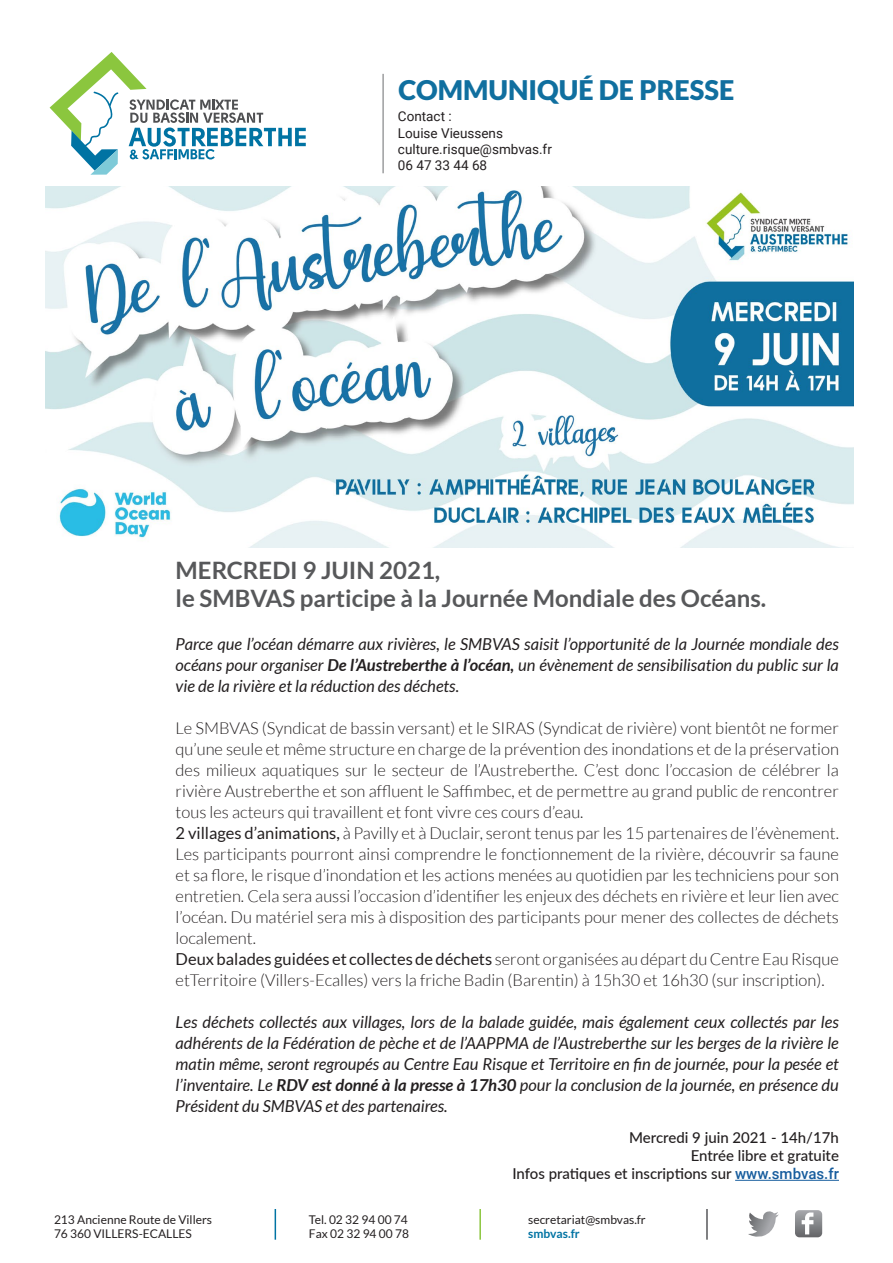
<style>
.page{position:relative;width:893px;height:1263px;background:#fff}
.page>*{position:absolute;margin:0;border:0;box-sizing:border-box;transform-origin:0 0}
.t1{font:900 27px "Lato";color:#106f9f}
.t2{font:700 24px "Lato";color:#57585a}
.t3{font:300 16.5px/21px "Lato";color:#231f20;text-align:justify}
.t4{font:italic 16.5px/21px "Lato";color:#231f20;text-align:justify}
.t5{font:500 15px "Lato";color:#231f20}
.t6{font:13.5px "Roboto";color:#231f20}
.t7{font:12px "Lato";color:#231f20}
.t8{font:700 12px "Lato";color:#0073a3}
.s1{font-weight:700}
.s2{font-weight:400}
.s3{font-family:"Roboto";color:#175d9e}
</style>
<div class="page">
<svg style="left:50px;top:52px;width:256px;height:123px"></svg>
<svg style="left:748px;top:1211px;width:31px;height:26px"></svg>
<svg style="left:795px;top:1210px;width:27px;height:27px"></svg>
<hr style="left:275px;top:1209px;width:1px;height:31px;background:#0073a3">
<hr style="left:479px;top:1209px;width:2px;height:31px;background:#8bc63e">
<hr style="left:706px;top:1209px;width:2px;height:31px;background:#57585a">
<hr style="left:735px;top:1180px;width:104px;height:1px;background:#175d9e">
<hr style="left:383px;top:74px;width:1px;height:99px;background:#6c6d70">
<img style="left:45px;top:186px;width:808px;height:361px">
<p class="t1" style="left:399px;top:74px;width:337px">COMMUNIQUÉ DE PRESSE</p>
<p class="t6" style="left:398px;top:107px;width:55px">Contact :</p>
<p class="t6" style="left:398px;top:123px;width:107px">Louise Vieussens</p>
<p class="t6" style="left:398px;top:140px;width:155px">culture.risque@smbvas.fr</p>
<p class="t6" style="left:398px;top:156px;width:91px">06 47 33 44 68</p>
<p class="t2" style="left:176px;top:556px;width:266px">MERCREDI 9 JUIN 2021,</p>
<p class="t2" style="left:176px;top:584px;width:592px">le SMBVAS participe à la Journée Mondiale des Océans.</p>
<p class="t4" style="left:176px;top:634px;width:665px">Parce que l’océan démarre aux rivières, le SMBVAS saisit l’opportunité de la Journée mondiale des océans pour organiser <span class="s1">De l’Austreberthe à l’océan,</span> un évènement de sensibilisation du public sur la vie de la rivière et la réduction des déchets.</p>
<p class="t3" style="left:176px;top:717px;width:665px">Le SMBVAS (Syndicat de bassin versant) et le SIRAS (Syndicat de rivière) vont bientôt ne former qu’une seule et même structure en charge de la prévention des inondations et de la préservation des milieux aquatiques sur le secteur de l’Austreberthe. C’est donc l’occasion de célébrer la rivière Austreberthe et son affluent le Saffimbec, et de permettre au grand public de rencontrer tous les acteurs qui travaillent et font vivre ces cours d’eau.</p>
<p class="t3" style="left:176px;top:822px;width:665px"><span class="s2">2 villages d’animations,</span> à Pavilly et à Duclair, seront tenus par les 15 partenaires de l’évènement.<br>Les participants pourront ainsi comprendre le fonctionnement de la rivière, découvrir sa faune et sa flore, le risque d’inondation et les actions menées au quotidien par les techniciens pour son entretien. Cela sera aussi l’occasion d’identifier les enjeux des déchets en rivière et leur lien avec l’océan. Du matériel sera mis à disposition des participants pour mener des collectes de déchets localement.</p>
<p class="t3" style="left:176px;top:948px;width:665px"><span class="s2">Deux balades guidées et collectes de déchets</span> seront organisées au départ du Centre Eau Risque etTerritoire (Villers-Ecalles) vers la friche Badin (Barentin) à 15h30 et 16h30 (sur inscription).</p>
<p class="t4" style="left:176px;top:1012px;width:665px">Les déchets collectés aux villages, lors de la balade guidée, mais également ceux collectés par les adhérents de la Fédération de pèche et de l’AAPPMA de l’Austreberthe sur les berges de la rivière le matin même, seront regroupés au Centre Eau Risque et Territoire en fin de journée, pour la pesée et l’inventaire. Le <span class="s1">RDV est donné à la presse à 17h30</span> pour la conclusion de la journée, en présence du Président du SMBVAS et des partenaires.</p>
<p class="t5" style="left:629px;top:1127px;width:211px">Mercredi 9 juin 2021 - 14h/17h</p>
<p class="t5" style="left:691px;top:1145px;width:150px">Entrée libre et gratuite</p>
<p class="t5" style="left:512px;top:1163px;width:328px">Infos pratiques et inscriptions sur <span class="s3">www.smbvas.fr</span></p>
<p class="t7" style="left:54px;top:1213px;width:160px">213 Ancienne Route de Villers</p>
<p class="t7" style="left:54px;top:1227px;width:139px">76 360 VILLERS-ECALLES</p>
<p class="t7" style="left:309px;top:1213px;width:100px">Tel. 02 32 94 00 74</p>
<p class="t7" style="left:309px;top:1227px;width:102px">Fax 02 32 94 00 78</p>
<p class="t7" style="left:528px;top:1213px;width:119px">secretariat@smbvas.fr</p>
<p class="t8" style="left:528px;top:1227px;width:53px">smbvas.fr</p>
</div>
